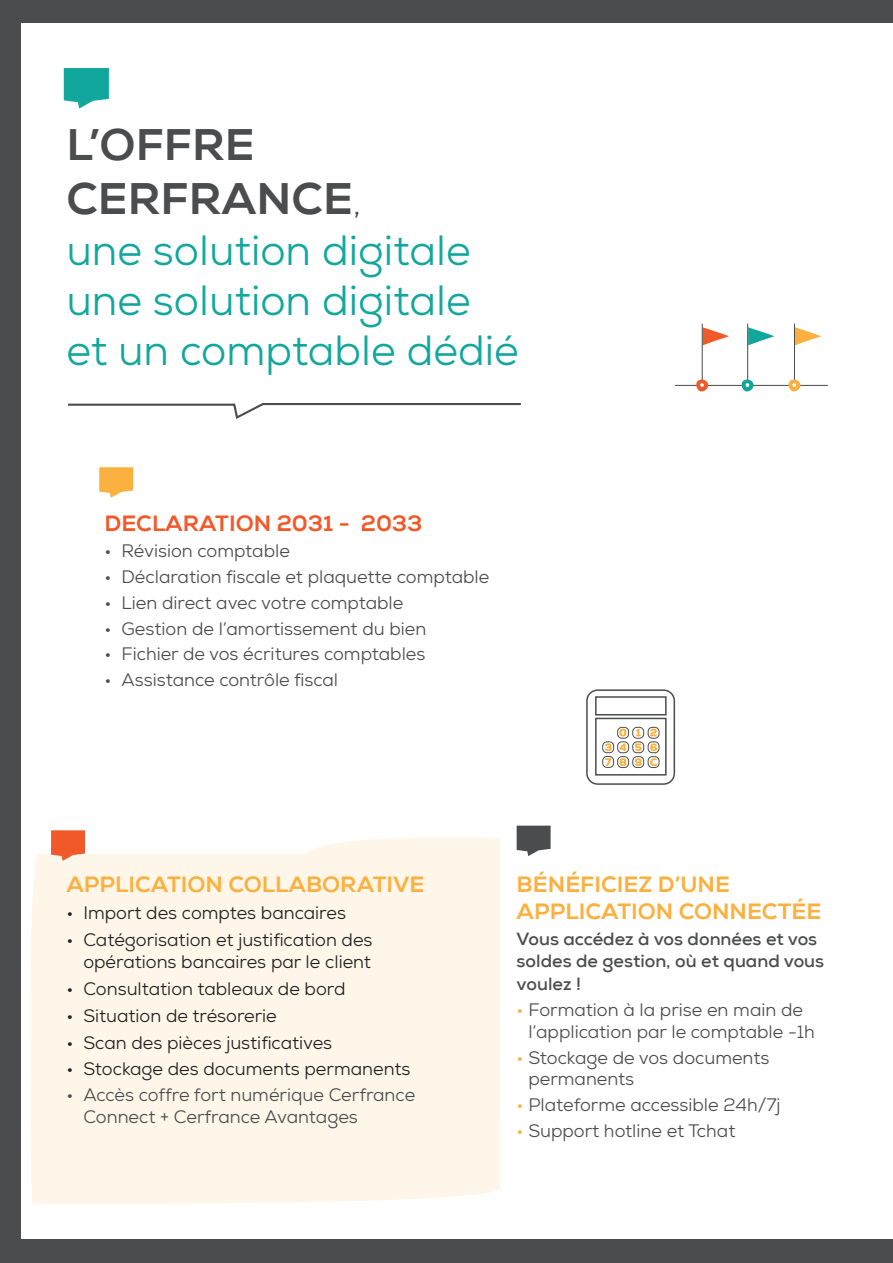
<style>
.page{position:relative;width:893px;height:1263px;background:#4b4c4d}
.page>*{position:absolute;margin:0;border:0;box-sizing:border-box;transform-origin:0 0}
.t1{font:45px/54px "Nexa X Bold";color:#4b4c4d}
.t2{font:42px/50.4px "Nexa";color:#12a79d}
.t3{font:22.5px/27px "Nexa X Bold";color:#fbb03f}
.t4{font:22.5px "Nexa X Bold";color:#f15929}
.t5{font:18px/21.6px "Nexa";color:#4b4c4d}
.t6{font:18px/22.5px "Nexa";color:#231f20;text-align:right}
.t7{font:700 18px/21.6px "Nexa";color:#4b4c4d}
.s1{font-family:"Nexa";font-weight:300;font-size:37.5px}
.s2{color:#fbb03f}
</style>
<div class="page">
<div style="left:21px;top:24px;width:872px;height:1215px;background:#fff"></div>
<svg style="left:68px;top:403px;width:453px;height:16px"></svg>
<svg style="left:64px;top:68px;width:45px;height:41px"></svg>
<svg style="left:99px;top:467px;width:34px;height:31px"></svg>
<svg style="left:517px;top:826px;width:34px;height:30px"></svg>
<div style="left:586px;top:689px;width:89px;height:96px;border:2px solid #4b4c4d;border-radius:11px"></div>
<div style="left:595px;top:718px;width:72px;height:57px;border:2px solid #4b4c4d"></div>
<div style="left:595px;top:696px;width:72px;height:19px;border:2px solid #4b4c4d"></div>
<div style="left:617px;top:727px;width:12px;height:12px;border:1px solid #4b4c4d;border-radius:4px"></div>
<div style="left:602px;top:756px;width:12px;height:12px;border:1px solid #4b4c4d;border-radius:4px"></div>
<div style="left:632px;top:727px;width:12px;height:12px;border:1px solid #4b4c4d;border-radius:4px"></div>
<div style="left:648px;top:727px;width:11px;height:12px;border:1px solid #4b4c4d;border-radius:4px"></div>
<div style="left:617px;top:741px;width:12px;height:12px;border:1px solid #4b4c4d;border-radius:4px"></div>
<div style="left:632px;top:741px;width:12px;height:12px;border:1px solid #4b4c4d;border-radius:4px"></div>
<div style="left:648px;top:741px;width:11px;height:12px;border:1px solid #4b4c4d;border-radius:4px"></div>
<div style="left:617px;top:756px;width:12px;height:12px;border:1px solid #4b4c4d;border-radius:4px"></div>
<div style="left:632px;top:756px;width:12px;height:12px;border:1px solid #4b4c4d;border-radius:4px"></div>
<div style="left:648px;top:756px;width:11px;height:12px;border:1px solid #4b4c4d;border-radius:4px"></div>
<div style="left:602px;top:741px;width:12px;height:12px;border:1px solid #4b4c4d;border-radius:4px"></div>
<svg style="left:619px;top:729px;width:7px;height:7px"></svg>
<svg style="left:636px;top:729px;width:5px;height:7px"></svg>
<svg style="left:650px;top:729px;width:7px;height:7px"></svg>
<svg style="left:619px;top:743px;width:7px;height:8px"></svg>
<svg style="left:635px;top:743px;width:6px;height:8px"></svg>
<svg style="left:650px;top:743px;width:7px;height:8px"></svg>
<svg style="left:619px;top:758px;width:7px;height:8px"></svg>
<svg style="left:605px;top:743px;width:7px;height:8px"></svg>
<svg style="left:605px;top:758px;width:6px;height:8px"></svg>
<svg style="left:635px;top:758px;width:7px;height:8px"></svg>
<svg style="left:650px;top:758px;width:7px;height:8px"></svg>
<svg style="left:703px;top:327px;width:26px;height:18px"></svg>
<hr style="left:702px;top:324px;width:1px;height:60px;background:#4b4c4d">
<hr style="left:675px;top:385px;width:153px;height:1px;background:#4b4c4d">
<svg style="left:696px;top:379px;width:12px;height:12px"></svg>
<svg style="left:748px;top:327px;width:27px;height:18px"></svg>
<hr style="left:747px;top:324px;width:1px;height:60px;background:#4b4c4d">
<svg style="left:741px;top:379px;width:13px;height:12px"></svg>
<svg style="left:795px;top:327px;width:26px;height:18px"></svg>
<hr style="left:794px;top:324px;width:1px;height:60px;background:#4b4c4d">
<svg style="left:788px;top:379px;width:12px;height:12px"></svg>
<div style="left:30px;top:837px;width:470px;height:367px;background:#fef6e8"></div>
<svg style="left:51px;top:830px;width:34px;height:31px"></svg>
<p class="t1" style="left:66px;top:118px;width:296px">L’OFFRE<br>CERFRANCE<span class="s1">,</span></p>
<p class="t2" style="left:66px;top:225px;width:406px">une solution digitale une solution digitale</p>
<p class="t2" style="left:66px;top:326px;width:454px">et un comptable dédié</p>
<p class="t4" style="left:105px;top:510px;width:319px">DECLARATION 2031 - 2033</p>
<p class="t5" style="left:105px;top:540px;width:187px">• Révision comptable</p>
<p class="t5" style="left:105px;top:566px;width:386px">• Déclaration fiscale et plaquette comptable</p>
<p class="t5" style="left:105px;top:592px;width:300px">• Lien direct avec votre comptable</p>
<p class="t5" style="left:105px;top:618px;width:323px">• Gestion de l’amortissement du bien</p>
<p class="t5" style="left:105px;top:643px;width:322px">• Fichier de vos écritures comptables</p>
<p class="t5" style="left:105px;top:669px;width:235px">• Assistance contrôle fiscal</p>
<p class="t3" style="left:66px;top:871px;width:360px">APPLICATION COLLABORATIVE</p>
<p class="t6" style="left:66px;top:902px;width:281px">• Import des comptes bancaires</p>
<p class="t6" style="left:66px;top:928px;width:308px">• Catégorisation et justification des opérations bancaires par le client</p>
<p class="t6" style="left:66px;top:978px;width:281px">• Consultation tableaux de bord</p>
<p class="t6" style="left:66px;top:1004px;width:212px">• Situation de trésorerie</p>
<p class="t6" style="left:66px;top:1031px;width:267px">• Scan des pièces justificatives</p>
<p class="t6" style="left:66px;top:1058px;width:346px">• Stockage des documents permanents</p>
<p class="t5" style="left:83px;top:1084px;width:333px;text-indent:-17px">• Accès coffre fort numérique Cerfrance<br>Connect + Cerfrance Avantages</p>
<p class="t3" style="left:517px;top:871px;width:306px">BÉNÉFICIEZ D’UNE<br>APPLICATION CONNECTÉE</p>
<p class="t7" style="left:517px;top:928px;width:309px">Vous accédez à vos données et vos soldes de gestion, où et quand vous</p>
<p class="t7" style="left:517px;top:973px;width:66px">voulez !</p>
<p class="t5" style="left:528px;top:999px;width:288px;text-indent:-12px"><span class="s2">•</span> Formation à la prise en main de l’application par le comptable -1h</p>
<p class="t5" style="left:528px;top:1046px;width:242px;text-indent:-12px"><span class="s2">•</span> Stockage de vos documents permanents</p>
<p class="t5" style="left:517px;top:1094px;width:265px"><span class="s2">•</span> Plateforme accessible 24h/7j</p>
<p class="t5" style="left:517px;top:1120px;width:220px"><span class="s2">•</span> Support hotline et Tchat</p>
</div>
